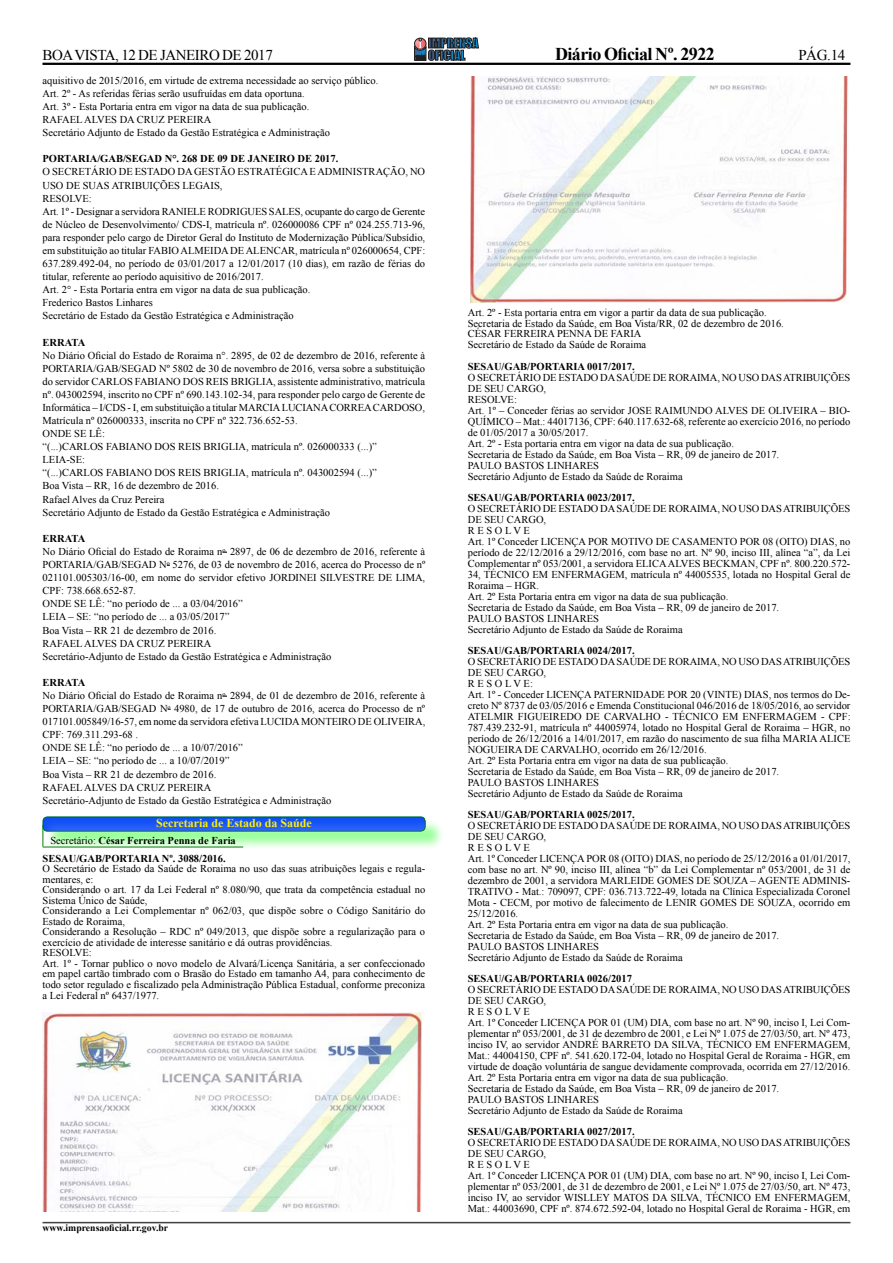
<style>
.page{position:relative;width:893px;height:1263px;background:#fff}
.page>*{position:absolute;margin:0;border:0;box-sizing:border-box;transform-origin:0 0}
.t1{font:700 18px "Times New Roman";letter-spacing:-.03em;color:#000}
.t2{font:15px "Times New Roman";letter-spacing:-.03em;color:#000}
.t3{font:700 12px "Times New Roman";color:#fff200}
.t4{font:10.5px/10.9px "Times New Roman";color:#000}
.t5{font:700 10.5px/18px "Times New Roman";color:#000}
.t6{font:700 9.75px "Times New Roman";color:#000}
.s1{font-weight:700}
.s2{font-weight:400}
</style>
<div class="page">
<hr style="left:42px;top:63px;width:808px;height:2px;background:#000">
<hr style="left:43px;top:1222px;width:807px;height:1px;background:#414042">
<svg style="left:414px;top:38px;width:64px;height:22px"></svg>
<div style="left:44px;top:818px;width:401px;height:32px;background:#0f0;opacity:.4"></div>
<div style="left:30px;top:806px;width:409px;height:28px;background:#00aeef;opacity:.75"></div>
<svg style="left:43px;top:825px;width:1px;height:21px"></svg>
<hr style="left:43px;top:847px;width:200px;height:1px;background:#007f00">
<img style="left:470px;top:77px;width:378px;height:226px">
<img style="left:43px;top:1013px;width:378px;height:199px">
<h2 class="t2" style="left:42px;top:45px;width:232px">BOA VISTA, 12 DE JANEIRO DE 2017</h2>
<h1 class="t1" style="left:555px;top:41px;width:161px">Diário Oficial Nº. 2922</h1>
<h2 class="t2" style="left:798px;top:45px;width:48px">PÁG.14</h2>
<p class="t4" style="left:43px;top:74px;width:337px;line-height:13px">aquisitivo de 2015/2016, em virtude de extrema necessidade ao serviço público.<br>Art. 2º - As referidas férias serão usufruídas em data oportuna.<br>Art. 3º - Esta Portaria entra em vigor na data de sua publicação.<br>RAFAEL ALVES DA CRUZ PEREIRA<br>Secretário Adjunto de Estado da Gestão Estratégica e Administração</p>
<p class="t5" style="left:43px;top:150px;width:297px">PORTARIA/GAB/SEGAD N°. 268 DE 09 DE JANEIRO DE 2017.</p>
<p class="t4" style="left:43px;top:165px;width:384px;line-height:13px">O SECRETÁRIO DE ESTADO DA GESTÃO ESTRATÉGICA E ADMINISTRAÇÃO, NO USO DE SUAS ATRIBUIÇÕES LEGAIS,<br>RESOLVE:<br>Art. 1º - Designar a servidora RANIELE RODRIGUES SALES, ocupante do cargo de Gerente de Núcleo de Desenvolvimento/ CDS-I, matrícula nº. 026000086 CPF nº 024.255.713-96, para responder pelo cargo de Diretor Geral do Instituto de Modernização Pública/Subsídio, em substituição ao titular FABIO ALMEIDA DE ALENCAR, matrícula nº 026000654, CPF:<br>637.289.492-04, no período de 03/01/2017 a 12/01/2017 (10 dias), em razão de férias do titular, referente ao período aquisitivo de 2016/2017.<br>Art. 2° - Esta Portaria entra em vigor na data de sua publicação.<br>Frederico Bastos Linhares<br>Secretário de Estado da Gestão Estratégica e Administração</p>
<p class="t5" style="left:43px;top:333px;width:44px">ERRATA</p>
<p class="t4" style="left:43px;top:348px;width:384px;line-height:13px">No Diário Oficial do Estado de Roraima n°. 2895, de 02 de dezembro de 2016, referente à PORTARIA/GAB/SEGAD Nº 5802 de 30 de novembro de 2016, versa sobre a substituição do servidor CARLOS FABIANO DOS REIS BRIGLIA, assistente administrativo, matrícula nº. 043002594, inscrito no CPF nº 690.143.102-34, para responder pelo cargo de Gerente de Informática – I/CDS - I, em substituição a titular MARCIA LUCIANA CORREA CARDOSO, Matrícula nº 026000333, inscrita no CPF nº 322.736.652-53.<br>ONDE SE LÊ:<br>“(...)CARLOS FABIANO DOS REIS BRIGLIA, matrícula nº. 026000333 (...)”<br>LEIA-SE:<br>“(...)CARLOS FABIANO DOS REIS BRIGLIA, matrícula nº. 043002594 (...)”<br>Boa Vista – RR, 16 de dezembro de 2016.<br>Rafael Alves da Cruz Pereira<br>Secretário Adjunto de Estado da Gestão Estratégica e Administração</p>
<p class="t4" style="left:43px;top:532px;width:384px;line-height:13px"><span class="s1">ERRATA<br></span>No Diário Oficial do Estado de Roraima n<sup>o.</sup> 2897, de 06 de dezembro de 2016, referente à PORTARIA/GAB/SEGAD N<sup>o</sup> 5276, de 03 de novembro de 2016, acerca do Processo de nº 021101.005303/16-00, em nome do servidor efetivo JORDINEI SILVESTRE DE LIMA, CPF: 738.668.652-87.<br>ONDE SE LÊ: “no período de ... a 03/04/2016”<br>LEIA – SE: “no período de ... a 03/05/2017”<br>Boa Vista – RR 21 de dezembro de 2016.<br>RAFAEL ALVES DA CRUZ PEREIRA<br>Secretário-Adjunto de Estado da Gestão Estratégica e Administração</p>
<p class="t4" style="left:43px;top:676px;width:384px;line-height:13px"><span class="s1">ERRATA<br></span>No Diário Oficial do Estado de Roraima n<sup>o.</sup> 2894, de 01 de dezembro de 2016, referente à PORTARIA/GAB/SEGAD N<sup>o</sup> 4980, de 17 de outubro de 2016, acerca do Processo de nº 017101.005849/16-57, em nome da servidora efetiva LUCIDA MONTEIRO DE OLIVEIRA, CPF: 769.311.293-68 .<br>ONDE SE LÊ: “no período de ... a 10/07/2016”<br>LEIA – SE: “no período de ... a 10/07/2019”<br>Boa Vista – RR 21 de dezembro de 2016.<br>RAFAEL ALVES DA CRUZ PEREIRA<br>Secretário-Adjunto de Estado da Gestão Estratégica e Administração</p>
<p class="t3" style="left:156px;top:815px;width:157px">Secretaria de Estado da Saúde</p>
<p class="t5" style="left:43px;top:831px;width:195px;text-indent:8px"><span class="s2">Secretário:</span> César Ferreira Penna de Faria<br>SESAU/GAB/PORTARIA Nº. 3088/2016.</p>
<p class="t4" style="left:43px;top:863px;width:384px;line-height:10.5px">O Secretário de Estado da Saúde de Roraima no uso das suas atribuições legais e regula&shy;mentares, e:<br>Considerando o art. 17 da Lei Federal nº 8.080/90, que trata da competência estadual no Sistema Único de Saúde,<br>Considerando a Lei Complementar nº 062/03, que dispõe sobre o Código Sanitário do Estado de Roraima,<br>Considerando a Resolução – RDC nº 049/2013, que dispõe sobre a regularização para o exercício de atividade de interesse sanitário e dá outras providências.<br>RESOLVE:<br>Art. 1º - Tornar publico o novo modelo de Alvará/Licença Sanitária, a ser confeccionado em papel cartão timbrado com o Brasão do Estado em tamanho A4, para conhecimento de todo setor regulado e fiscalizado pela Administração Pública Estadual, conforme preconiza a Lei Federal nº 6437/1977.</p>
<p class="t6" style="left:43px;top:1221px;width:127px">www.imprensaoficial.rr.gov.br</p>
<p class="t4" style="left:468px;top:306px;width:318px">Art. 2º - Esta portaria entra em vigor a partir da data de sua publicação.<br>Secretaria de Estado da Saúde, em Boa Vista/RR, 02 de dezembro de 2016.<br>CÉSAR FERREIRA PENNA DE FARIA<br>Secretário de Estado da Saúde de Roraima</p>
<p class="t5" style="left:468px;top:357px;width:168px">SESAU/GAB/PORTARIA 0017/2017.</p>
<p class="t4" style="left:468px;top:372px;width:384px">O SECRETÁRIO DE ESTADO DA SAÚDE DE RORAIMA, NO USO DAS ATRIBUIÇÕES DE SEU CARGO,<br>RESOLVE:<br>Art. 1º – Conceder férias ao servidor JOSE RAIMUNDO ALVES DE OLIVEIRA – BIO-QUÍMICO – Mat.: 44017136, CPF: 640.117.632-68, referente ao exercício 2016, no período de 01/05/2017 a 30/05/2017.<br>Art. 2º - Esta portaria entra em vigor na data de sua publicação.<br>Secretaria de Estado da Saúde, em Boa Vista – RR, 09 de janeiro de 2017.<br>PAULO BASTOS LINHARES<br>Secretário Adjunto de Estado da Saúde de Roraima</p>
<p class="t5" style="left:468px;top:489px;width:168px">SESAU/GAB/PORTARIA 0023/2017.</p>
<p class="t4" style="left:468px;top:503px;width:384px">O SECRETÁRIO DE ESTADO DA SAÚDE DE RORAIMA, NO USO DAS ATRIBUIÇÕES DE SEU CARGO,<br>R E S O L V E<br>Art. 1º Conceder LICENÇA POR MOTIVO DE CASAMENTO POR 08 (OITO) DIAS, no período de 22/12/2016 a 29/12/2016, com base no art. Nº 90, inciso III, alínea “a”, da Lei Complementar nº 053/2001, a servidora ELICA ALVES BECKMAN, CPF nº. 800.220.572- 34, TÉCNICO EM ENFERMAGEM, matrícula nº 44005535, lotada no Hospital Geral de Roraima – HGR.<br>Art. 2º Esta Portaria entra em vigor na data de sua publicação.<br>Secretaria de Estado da Saúde, em Boa Vista – RR, 09 de janeiro de 2017.<br>PAULO BASTOS LINHARES<br>Secretário Adjunto de Estado da Saúde de Roraima</p>
<p class="t5" style="left:468px;top:642px;width:168px">SESAU/GAB/PORTARIA 0024/2017.</p>
<p class="t4" style="left:468px;top:656px;width:384px">O SECRETÁRIO DE ESTADO DA SAÚDE DE RORAIMA, NO USO DAS ATRIBUIÇÕES DE SEU CARGO,<br>R E S O L V E:<br>Art. 1º - Conceder LICENÇA PATERNIDADE POR 20 (VINTE) DIAS, nos termos do De&shy;creto Nº 8737 de 03/05/2016 e Emenda Constitucional 046/2016 de 18/05/2016, ao servidor ATELMIR FIGUEIREDO DE CARVALHO - TÉCNICO EM ENFERMAGEM - CPF:<br>787.439.232-91, matrícula nº 44005974, lotado no Hospital Geral de Roraima – HGR, no período de 26/12/2016 a 14/01/2017, em razão do nascimento de sua filha MARIA ALICE NOGUEIRA DE CARVALHO, ocorrido em 26/12/2016.<br>Art. 2º Esta Portaria entra em vigor na data de sua publicação.<br>Secretaria de Estado da Saúde, em Boa Vista – RR, 09 de janeiro de 2017.<br>PAULO BASTOS LINHARES<br>Secretário Adjunto de Estado da Saúde de Roraima</p>
<p class="t5" style="left:468px;top:806px;width:168px">SESAU/GAB/PORTARIA 0025/2017.</p>
<p class="t4" style="left:468px;top:820px;width:384px">O SECRETÁRIO DE ESTADO DA SAÚDE DE RORAIMA, NO USO DAS ATRIBUIÇÕES DE SEU CARGO,<br>R E S O L V E<br>Art. 1º Conceder LICENÇA POR 08 (OITO) DIAS, no período de 25/12/2016 a 01/01/2017, com base no art. Nº 90, inciso III, alínea “b” da Lei Complementar nº 053/2001, de 31 de dezembro de 2001, a servidora MARLEIDE GOMES DE SOUZA – AGENTE ADMINIS-TRATIVO - Mat.: 709097, CPF: 036.713.722-49, lotada na Clínica Especializada Coronel Mota - CECM, por motivo de falecimento de LENIR GOMES DE SOUZA, ocorrido em 25/12/2016.<br>Art. 2º Esta Portaria entra em vigor na data de sua publicação.<br>Secretaria de Estado da Saúde, em Boa Vista – RR, 09 de janeiro de 2017.<br>PAULO BASTOS LINHARES<br>Secretário Adjunto de Estado da Saúde de Roraima</p>
<p class="t5" style="left:468px;top:970px;width:166px">SESAU/GAB/PORTARIA 0026/2017</p>
<p class="t4" style="left:468px;top:984px;width:384px">O SECRETÁRIO DE ESTADO DA SAÚDE DE RORAIMA, NO USO DAS ATRIBUIÇÕES DE SEU CARGO,<br>R E S O L V E<br>Art. 1º Conceder LICENÇA POR 01 (UM) DIA, com base no art. Nº 90, inciso I, Lei Com&shy;plementar nº 053/2001, de 31 de dezembro de 2001, e Lei Nº 1.075 de 27/03/50, art. Nº 473, inciso IV, ao servidor ANDRÉ BARRETO DA SILVA, TÉCNICO EM ENFERMAGEM, Mat.: 44004150, CPF nº. 541.620.172-04, lotado no Hospital Geral de Roraima - HGR, em virtude de doação voluntária de sangue devidamente comprovada, ocorrida em 27/12/2016.<br>Art. 2º Esta Portaria entra em vigor na data de sua publicação.<br>Secretaria de Estado da Saúde, em Boa Vista – RR, 09 de janeiro de 2017.<br>PAULO BASTOS LINHARES<br>Secretário Adjunto de Estado da Saúde de Roraima</p>
<p class="t5" style="left:468px;top:1123px;width:168px">SESAU/GAB/PORTARIA 0027/2017.</p>
<p class="t4" style="left:468px;top:1137px;width:384px">O SECRETÁRIO DE ESTADO DA SAÚDE DE RORAIMA, NO USO DAS ATRIBUIÇÕES DE SEU CARGO,<br>R E S O L V E<br>Art. 1º Conceder LICENÇA POR 01 (UM) DIA, com base no art. Nº 90, inciso I, Lei Com&shy;plementar nº 053/2001, de 31 de dezembro de 2001, e Lei Nº 1.075 de 27/03/50, art. Nº 473, inciso IV, ao servidor WISLLEY MATOS DA SILVA, TÉCNICO EM ENFERMAGEM, Mat.: 44003690, CPF nº. 874.672.592-04, lotado no Hospital Geral de Roraima - HGR, em</p>
</div>
